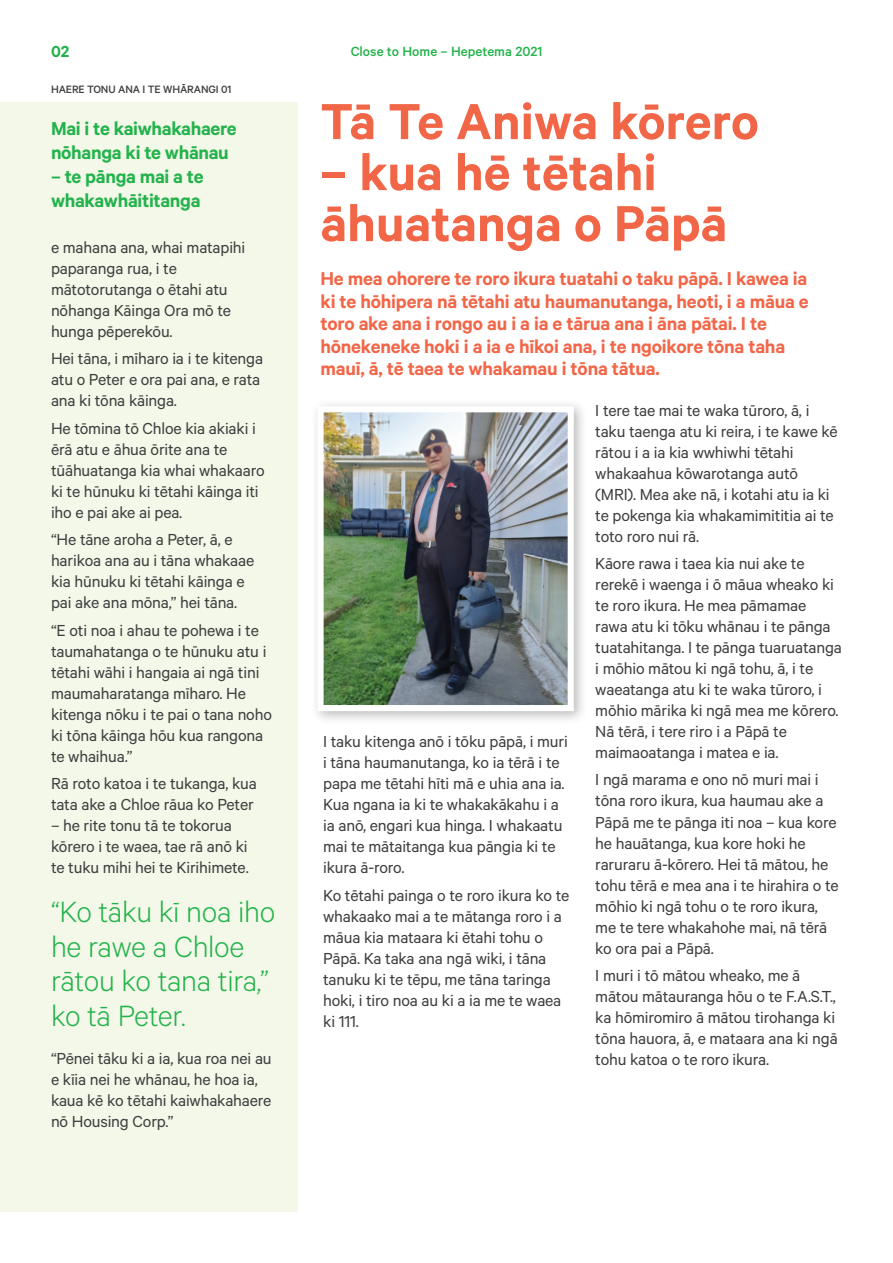
<style>
.page{position:relative;width:893px;height:1263px;background:#fff}
.page>*{position:absolute;margin:0;border:0;box-sizing:border-box;transform-origin:0 0}
.t1{font:600 57px/51px "Calibre";color:#f26648}
.QUOTE{font:300 33px/34.5px "Calibre";letter-spacing:-.01em;color:#23b24b}
.Intro{font:600 21px/22.5px "Calibre";letter-spacing:-.01em;color:#f26648}
.Heading_22pt{font:600 21px/24px "Calibre";letter-spacing:-.015em;color:#23b24b}
.Body_12pt{font:18px/21px "Calibre";letter-spacing:-.01em;color:#3e3e3f}
.t2{font:600 18px "Calibre";color:#23b24b}
.t3{font:500 15px "Calibre";color:#23b24b}
.t4{font:500 12px "Calibre";letter-spacing:-.01em;color:#3e3e3f}
</style>
<div class="page">
<div style="left:0;top:102px;width:298px;height:1110px;background:#f3f8e8"></div>
<div style="left:310px;top:399px;width:278px;height:326px;background:#231f20;opacity:.3"></div>
<img style="left:324px;top:413px;width:243px;height:291px">
<div style="left:317px;top:406px;width:257px;height:305px;border:6px solid #fff"></div>
<p class="t2" style="left:51px;top:41px;width:20px">02</p>
<p class="t3" style="left:351px;top:42px;width:193px">Close to Home – Hepetema 2021</p>
<p class="t4" style="left:51px;top:82px;width:182px">HAERE TONU ANA I TE WHĀRANGI 01</p>
<p class="Heading_22pt" style="left:51px;top:116px;width:187px">Mai i te kaiwhakahaere nōhanga ki te whānau</p>
<p class="Heading_22pt" style="left:51px;top:164px;width:154px">– te pānga mai a te whakawhāititanga</p>
<p class="Body_12pt" style="left:51px;top:236px;width:196px">e mahana ana, whai matapihi paparanga rua, i te mātotorutanga o ētahi atu nōhanga Kāinga Ora mō te hunga pēperekōu.</p>
<p class="Body_12pt" style="left:51px;top:348px;width:214px">Hei tāna, i mīharo ia i te kitenga atu o Peter e ora pai ana, e rata ana ki tōna kāinga.</p>
<p class="Body_12pt" style="left:51px;top:417px;width:215px">He tōmina tō Chloe kia akiaki i ērā atu e āhua ōrite ana te tūāhuatanga kia whai whakaaro ki te hūnuku ki tētahi kāinga iti iho e pai ake ai pea.</p>
<p class="Body_12pt" style="left:51px;top:528px;width:205px">“He tāne aroha a Peter, ā, e harikoa ana au i tāna whakaae kia hūnuku ki tētahi kāinga e pai ake ana mōna,” hei tāna.</p>
<p class="Body_12pt" style="left:51px;top:619px;width:222px">“E oti noa i ahau te pohewa i te taumahatanga o te hūnuku atu i tētahi wāhi i hangaia ai ngā tini maumaharatanga mīharo. He kitenga nōku i te pai o tana noho ki tōna kāinga hōu kua rangona te whaihua.”</p>
<p class="Body_12pt" style="left:51px;top:772px;width:207px">Rā roto katoa i te tukanga, kua tata ake a Chloe rāua ko Peter</p>
<p class="Body_12pt" style="left:51px;top:814px;width:199px">– he rite tonu tā te tokorua kōrero i te waea, tae rā anō ki te tuku mihi hei te Kirihimete.</p>
<p class="QUOTE" style="left:51px;top:893px;width:226px">“Ko tāku kī noa iho he rawe a Chloe rātou ko tana tira,” ko tā Peter.</p>
<p class="Body_12pt" style="left:51px;top:1047px;width:222px">“Pēnei tāku ki a ia, kua roa nei au e kīia nei he whānau, he hoa ia, kaua kē ko tētahi kaiwhakahaere nō Housing Corp.”</p>
<h2 class="t1" style="left:320px;top:94px;width:440px">Tā Te Aniwa kōrero</h2>
<h2 class="t1" style="left:320px;top:145px;width:408px">– kua hē tētahi āhuatanga o Pāpā</h2>
<p class="Intro" style="left:320px;top:267px;width:490px">He mea ohorere te roro ikura tuatahi o taku pāpā. I kawea ia ki te hōhipera nā tētahi atu haumanutanga, heoti, i a māua e toro ake ana i rongo au i a ia e tārua ana i āna pātai. I te hōnekeneke hoki i a ia e hīkoi ana, i te ngoikore tōna taha mauī, ā, tē taea te whakamau i tōna tātua.</p>
<p class="Body_12pt" style="left:323px;top:731px;width:246px">I taku kitenga anō i tōku pāpā, i muri i tāna haumanutanga, ko ia tērā i te papa me tētahi hīti mā e uhia ana ia.<br>Kua ngana ia ki te whakakākahu i a ia anō, engari kua hinga. I whakaatu mai te mātaitanga kua pāngia ki te ikura ā-roro.</p>
<p class="Body_12pt" style="left:323px;top:884px;width:248px">Ko tētahi painga o te roro ikura ko te whakaako mai a te mātanga roro i a māua kia mataara ki ētahi tohu o<br>Pāpā. Ka taka ana ngā wiki, i tāna tanuku ki te tēpu, me tāna taringa hoki, i tiro noa au ki a ia me te waea ki 111.</p>
<p class="Body_12pt" style="left:595px;top:399px;width:244px">I tere tae mai te waka tūroro, ā, i taku taenga atu ki reira, i te kawe kē rātou i a ia kia wwhiwhi tētahi whakaahua kōwarotanga autō (MRI). Mea ake nā, i kotahi atu ia ki te pokenga kia whakamimititia ai te toto roro nui rā.</p>
<p class="Body_12pt" style="left:595px;top:552px;width:248px">Kāore rawa i taea kia nui ake te rerekē i waenga i ō māua wheako ki te roro ikura. He mea pāmamae rawa atu ki tōku whānau i te pānga tuatahitanga. I te pānga tuaruatanga i mōhio mātou ki ngā tohu, ā, i te waeatanga atu ki te waka tūroro, i mōhio mārika ki ngā mea me kōrero.<br>Nā tērā, i tere riro i a Pāpā te maimaoatanga i matea e ia.</p>
<p class="Body_12pt" style="left:595px;top:769px;width:245px">I ngā marama e ono nō muri mai i tōna roro ikura, kua haumau ake a<br>Pāpā me te pānga iti noa – kua kore he hauātanga, kua kore hoki he raruraru ā-kōrero. Hei tā mātou, he tohu tērā e mea ana i te hirahira o te mōhio ki ngā tohu o te roro ikura, me te tere whakahohe mai, nā tērā ko ora pai a Pāpā.</p>
<p class="Body_12pt" style="left:595px;top:964px;width:244px">I muri i tō mātou wheako, me ā mātou mātauranga hōu o te F.A.S.T., ka hōmiromiro ā mātou tirohanga ki tōna hauora, ā, e mataara ana ki ngā tohu katoa o te roro ikura.</p>
</div>
